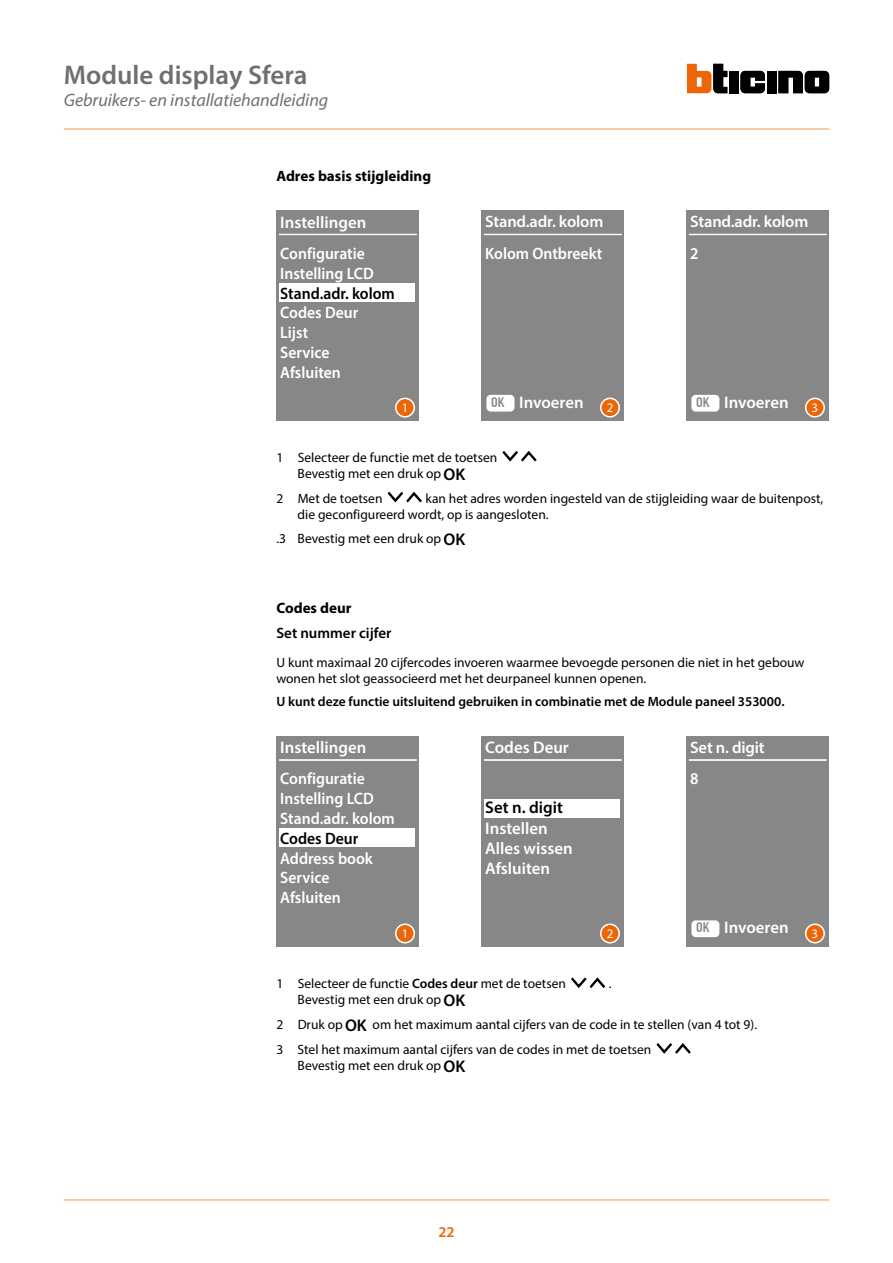
<style>
.page{position:relative;width:893px;height:1263px;background:#fff}
.page>*{position:absolute;margin:0;border:0;box-sizing:border-box;transform-origin:0 0}
.t1{font:600 27px "Myriad Pro";color:#706f6f}
.t2{font:italic 18px "Myriad Pro";color:#706f6f}
.t3{font:600 16.8px/20.1px "Myriad Pro";color:#fff}
.t4{font:600 16.8px "Myriad Pro";color:#000}
.t5{font:600 16.5px/19.8px "Myriad Pro";color:#fff;scale:.95 1}
.t6{font:600 16.5px/31.7px "Myriad Pro";color:#fff}
.t7{font:600 16.5px "Myriad Pro";color:#000;scale:.95 1}
.t8{font:700 15px "Myriad Pro";color:#000}
.t9{font:600 15px "Myriad Pro";color:#000}
.t10{font:600 15px "Myriad Pro";color:#ec6608}
.t11{font:13.5px/16.2px "Myriad Pro";color:#000}
.t12{font:600 13.5px "Myriad Pro";color:#000}
.t13{font:13.05px "Myriad Pro";color:#fff}
.s1{font-family:"DIN Condensed";font-weight:700;font-size:13.5px;color:#878787}
.s2{font-weight:600;font-size:16.95px}
.s3{font-weight:600}
</style>
<div class="page">
<hr style="left:64px;top:128px;width:765px;height:2px;background:#f8b887">
<hr style="left:64px;top:1199px;width:765px;height:2px;background:#f8b887">
<svg style="left:740px;top:71px;width:25px;height:22px"></svg>
<div style="left:767px;top:71px;width:10px;height:22px;background:#000"></div>
<div style="left:729px;top:71px;width:10px;height:22px;background:#000"></div>
<svg style="left:687px;top:64px;width:40px;height:29px"></svg>
<svg style="left:778px;top:71px;width:51px;height:22px"></svg>
<div style="left:276px;top:210px;width:143px;height:211px;background:#878787"></div>
<hr style="left:279px;top:234px;width:138px;height:1px;background:#fff">
<div style="left:279px;top:284px;width:136px;height:18px;background:#fff"></div>
<svg style="left:395px;top:398px;width:20px;height:20px"></svg>
<div style="left:397px;top:399px;width:16px;height:17px;background:#ec6608;border-radius:50%"></div>
<div style="left:481px;top:210px;width:143px;height:211px;background:#878787"></div>
<hr style="left:484px;top:234px;width:138px;height:1px;background:#fff">
<div style="left:486px;top:395px;width:28px;height:17px;background:#fff;border-radius:4px"></div>
<svg style="left:600px;top:398px;width:20px;height:20px"></svg>
<div style="left:601px;top:399px;width:17px;height:17px;background:#ec6608;border-radius:50%"></div>
<div style="left:686px;top:210px;width:143px;height:211px;background:#878787"></div>
<hr style="left:689px;top:234px;width:138px;height:1px;background:#fff">
<div style="left:691px;top:395px;width:28px;height:17px;background:#fff;border-radius:4px"></div>
<svg style="left:805px;top:398px;width:20px;height:20px"></svg>
<div style="left:806px;top:399px;width:17px;height:17px;background:#ec6608;border-radius:50%"></div>
<div style="left:276px;top:736px;width:143px;height:211px;background:#878787"></div>
<hr style="left:279px;top:759px;width:138px;height:2px;background:#fff">
<div style="left:279px;top:828px;width:136px;height:19px;background:#fff"></div>
<svg style="left:395px;top:923px;width:20px;height:20px"></svg>
<div style="left:397px;top:925px;width:16px;height:17px;background:#ec6608;border-radius:50%"></div>
<div style="left:481px;top:736px;width:143px;height:211px;background:#878787"></div>
<hr style="left:484px;top:759px;width:138px;height:2px;background:#fff">
<div style="left:484px;top:799px;width:136px;height:18px;background:#fff"></div>
<svg style="left:600px;top:923px;width:20px;height:20px"></svg>
<div style="left:601px;top:925px;width:17px;height:17px;background:#ec6608;border-radius:50%"></div>
<div style="left:686px;top:736px;width:143px;height:211px;background:#878787"></div>
<hr style="left:689px;top:759px;width:138px;height:2px;background:#fff">
<div style="left:691px;top:920px;width:28px;height:17px;background:#fff;border-radius:4px"></div>
<svg style="left:805px;top:923px;width:20px;height:20px"></svg>
<div style="left:806px;top:925px;width:17px;height:17px;background:#ec6608;border-radius:50%"></div>
<svg style="left:502px;top:451px;width:35px;height:11px"></svg>
<svg style="left:388px;top:492px;width:34px;height:10px"></svg>
<svg style="left:571px;top:977px;width:34px;height:11px"></svg>
<svg style="left:656px;top:1043px;width:35px;height:11px"></svg>
<h1 class="t1" style="left:64px;top:58px;width:245px">Module display Sfera</h1>
<h2 class="t2" style="left:64px;top:88px;width:266px">Gebruikers- en installatiehandleiding</h2>
<p class="t8" style="left:276px;top:166px;width:156px">Adres basis stijgleiding</p>
<p class="t3" style="left:280px;top:211px;width:88px">Instellingen</p>
<p class="t5" style="left:280px;top:243px;width:100px">Configuratie<br>Instelling LCD</p>
<p class="t7" style="left:280px;top:282px;width:122px">Stand.adr. kolom</p>
<p class="t5" style="left:280px;top:302px;width:84px">Codes Deur<br>Lijst<br>Service<br>Afsluiten</p>
<p class="t13" style="left:402px;top:400px;width:8px">1</p>
<p class="t6" style="left:485px;top:205px;width:120px">Stand.adr. kolom<br>Kolom Ontbreekt</p>
<p class="t3" style="left:491px;top:391px;width:94px"><span class="s1">OK</span> Invoeren</p>
<p class="t13" style="left:607px;top:400px;width:8px">2</p>
<p class="t6" style="left:690px;top:205px;width:120px">Stand.adr. kolom<br>2</p>
<p class="t3" style="left:696px;top:391px;width:94px"><span class="s1">OK</span> Invoeren</p>
<p class="t13" style="left:812px;top:400px;width:8px">3</p>
<p class="t11" style="left:298px;top:449px;width:201px;text-indent:-21px">1 Selecteer de functie met de toetsen<br>Bevestig met een druk op <span class="s2">OK</span></p>
<p class="t11" style="left:276px;top:490px;width:108px">2 Met de toetsen</p>
<p class="t11" style="left:298px;top:490px;width:527px;text-indent:128px">kan het adres worden ingesteld van de stijgleiding waar de buitenpost, die geconfigureerd wordt, op is aangesloten.</p>
<p class="t11" style="left:276px;top:531px;width:190px">.3 Bevestig met een druk op <span class="s2">OK</span></p>
<p class="t8" style="left:276px;top:598px;width:77px">Codes deur</p>
<p class="t9" style="left:276px;top:624px;width:117px">Set nummer cijfer</p>
<p class="t11" style="left:276px;top:654px;width:530px">U kunt maximaal 20 cijfercodes invoeren waarmee bevoegde personen die niet in het gebouw wonen het slot geassocieerd met het deurpaneel kunnen openen.</p>
<p class="t12" style="left:276px;top:693px;width:510px">U kunt deze functie uitsluitend gebruiken in combinatie met de Module paneel 353000.</p>
<p class="t3" style="left:280px;top:737px;width:88px">Instellingen</p>
<p class="t5" style="left:280px;top:769px;width:122px">Configuratie<br>Instelling LCD<br>Stand.adr. kolom</p>
<p class="t7" style="left:280px;top:828px;width:84px">Codes Deur</p>
<p class="t5" style="left:280px;top:848px;width:99px">Address book<br>Service<br>Afsluiten</p>
<p class="t13" style="left:402px;top:926px;width:8px">1</p>
<p class="t3" style="left:485px;top:737px;width:85px">Codes Deur</p>
<p class="t4" style="left:485px;top:797px;width:79px">Set n. digit</p>
<p class="t3" style="left:485px;top:817px;width:89px">Instellen<br>Alles wissen<br>Afsluiten</p>
<p class="t13" style="left:607px;top:926px;width:8px">2</p>
<p class="t6" style="left:690px;top:731px;width:76px">Set n. digit<br>8</p>
<p class="t3" style="left:696px;top:917px;width:94px"><span class="s1">OK</span> Invoeren</p>
<p class="t11" style="left:276px;top:975px;width:291px">1 Selecteer de functie <span class="s3">Codes deur</span> met de toetsen</p>
<p class="t11" style="left:609px;top:975px;width:4px">.</p>
<p class="t11" style="left:276px;top:987px;width:482px;line-height:24.8px;text-indent:21px">Bevestig met een druk op <span class="s2">OK<br></span>2 Druk op <span class="s2">OK</span> om het maximum aantal cijfers van de code in te stellen (van 4 tot 9).<br>3 Stel het maximum aantal cijfers van de codes in met de toetsen</p>
<p class="t11" style="left:298px;top:1057px;width:169px">Bevestig met een druk op <span class="s2">OK</span></p>
<p class="t13" style="left:812px;top:926px;width:8px">3</p>
<p class="t10" style="left:438px;top:1222px;width:18px">22</p>
</div>
